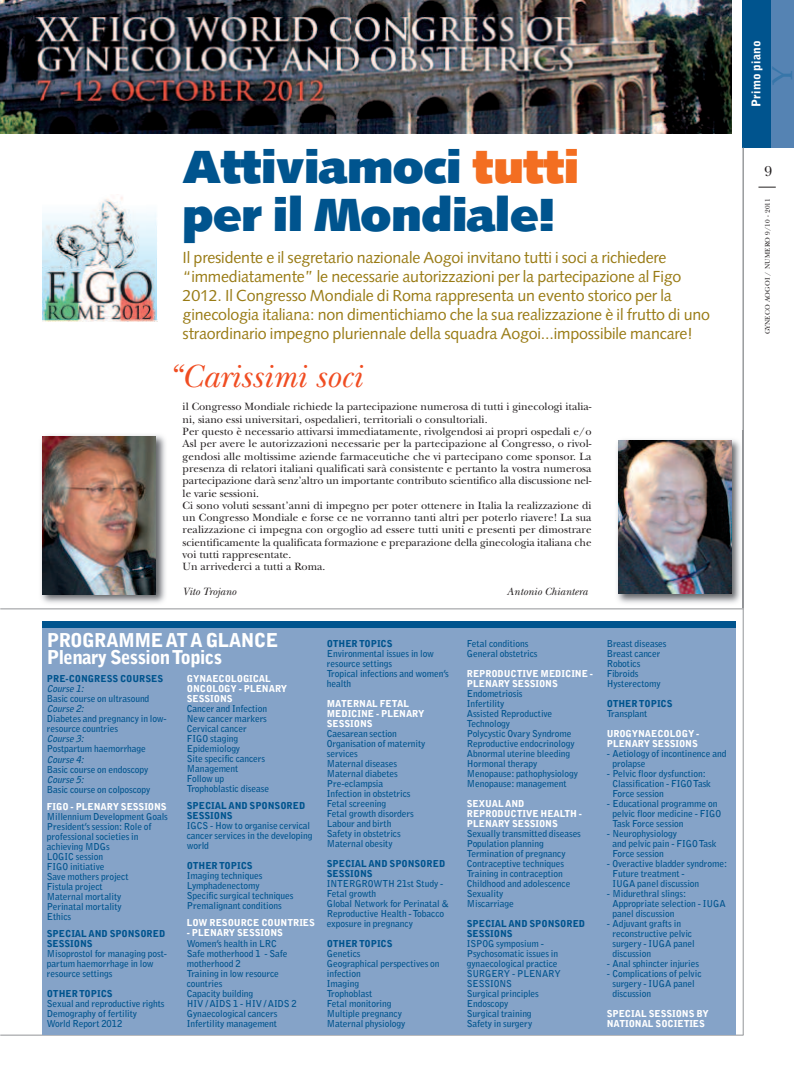
<style>
.page{position:relative;width:794px;height:1078px;background:#fff}
.page>*{position:absolute;margin:0;border:0;box-sizing:border-box;transform-origin:0 0}
.t1{font:900 46.4px/47.7px "Syntax";letter-spacing:-.01em;color:#00548e}
.t2{font:italic 33.7px "New Baskerville";color:#f04d22}
.t3{font:500 28.7px "Palatino";color:#3776a9}
.t4{font:900 19px/17px "Bell Gothic";letter-spacing:-.035em;color:#fff}
.t5{font:16px/19px "Syntax";letter-spacing:-.01em;color:#997b15}
.t6{font:15px "New Baskerville";color:#231f20}
.t7{font:900 12px "Bell Gothic";letter-spacing:.015em;color:#fff}
.t8{font:11px/12.3px "New Baskerville";color:#231f20}
.t9{font:italic 11px "New Baskerville";color:#231f20}
.t10{font:700 9.5px/10px "Bell Gothic";letter-spacing:-.01em;color:#00548e}
.t11{font:900 9.5px/10px "Bell Gothic";letter-spacing:-.01em;color:#fff}
.t12{font:900 9.5px/10px "Bell Gothic";letter-spacing:-.01em;color:#00548e}
.t13{font:italic 700 9.5px "Bell Gothic";color:#00548e}
.t14{font:7px "New Baskerville";letter-spacing:.025em;color:#231f20}
.s1{color:#f36e21}
</style>
<div class="page">
<hr style="left:743px;top:147px;width:1px;height:887px;background:#939598">
<div style="left:743px;top:0;width:51px;height:147px;background:#00548e"></div>
<div style="left:771px;top:0;width:23px;height:147px;background:#5583b3"></div>
<svg style="left:758px;top:187px;width:17px;height:1px"></svg>
<hr style="left:0;top:1034px;width:743px;height:1px;background:#939598">
<img style="left:43px;top:197px;width:114px;height:124px">
<img style="left:0;top:0;width:731px;height:134px">
<img style="left:617px;top:431px;width:126px;height:176px">
<img style="left:618px;top:441px;width:113px;height:152px">
<img style="left:41px;top:435px;width:125px;height:168px">
<img style="left:43px;top:436px;width:113px;height:158px">
<hr style="left:0;top:608px;width:743px;height:1px;background:#939598">
<div style="left:43px;top:627px;width:693px;height:407px;background:#85a3c8"></div>
<div style="left:43px;top:621px;width:693px;height:6px;background:#00548e"></div>
<h1 class="t1" style="left:183px;top:147px;width:398px">Attiviamoci <span class="s1">tutti </span>per il Mondiale!</h1>
<p class="t5" style="left:183px;top:249px;width:529px">Il presidente e il segretario nazionale Aogoi invitano tutti i soci a richiedere “immediatamente” le necessarie autorizzazioni per la partecipazione al Figo 2012. Il Congresso Mondiale di Roma rappresenta un evento storico per la ginecologia italiana: non dimentichiamo che la sua realizzazione è il frutto di uno straordinario impegno pluriennale della squadra Aogoi...impossibile mancare!</p>
<h2 class="t2" style="left:167px;top:364px;width:196px">“Carissimi soci</h2>
<p class="t8" style="left:183px;top:402px;width:410px">il Congresso Mondiale richiede la partecipazione numerosa di tutti i ginecologi italia&shy;ni, siano essi universitari, ospedalieri, territoriali o consultoriali.<br>Per questo è necessario attivarsi immediatamente, rivolgendosi ai propri ospedali e/o Asl per avere le autorizzazioni necessarie per la partecipazione al Congresso, o rivol&shy;gendosi alle moltissime aziende farmaceutiche che vi partecipano come sponsor. La presenza di relatori italiani qualificati sarà consistente e pertanto la vostra numerosa partecipazione darà senz’altro un importante contributo scientifico alla discussione nel&shy;le varie sessioni.<br>Ci sono voluti sessant’anni di impegno per poter ottenere in Italia la realizzazione di un Congresso Mondiale e forse ce ne vorranno tanti altri per poterlo riavere! La sua realizzazione ci impegna con orgoglio ad essere tutti uniti e presenti per dimostrare scientificamente la qualificata formazione e preparazione della ginecologia italiana che voi tutti rappresentate.<br>Un arrivederci a tutti a Roma.</p>
<p class="t9" style="left:183px;top:587px;width:55px">Vito Trojano</p>
<p class="t9" style="left:507px;top:587px;width:82px">Antonio Chiantera</p>
<h3 class="t4" style="left:47px;top:633px;width:233px">PROGRAMMEATA GLANCE<br>Plenary SessionTopics</h3>
<p class="t12" style="left:47px;top:674px;width:118px">PRE-CONGRESS COURSES</p>
<p class="t13" style="left:47px;top:685px;width:40px">Course 1:</p>
<p class="t10" style="left:47px;top:694px;width:104px">Basic course on ultrasound</p>
<p class="t13" style="left:47px;top:705px;width:40px">Course 2:</p>
<p class="t10" style="left:47px;top:714px;width:121px">Diabetes and pregnancy in low&shy;resource countries</p>
<p class="t13" style="left:47px;top:735px;width:40px">Course 3:</p>
<p class="t10" style="left:47px;top:744px;width:101px">Postpartum haemorrhage</p>
<p class="t13" style="left:47px;top:755px;width:40px">Course 4:</p>
<p class="t10" style="left:47px;top:764px;width:103px">Basic course on endoscopy</p>
<p class="t13" style="left:47px;top:775px;width:40px">Course 5:</p>
<p class="t10" style="left:47px;top:784px;width:105px">Basic course on colposcopy</p>
<p class="t11" style="left:47px;top:801px;width:121px">FIGO - PLENARY SESSIONS</p>
<p class="t10" style="left:47px;top:811px;width:123px">Millennium Development Goals<br>President’s session: Role of professional societies in achieving MDGs<br>LOGIC session<br>FIGO initiative<br>Save mothers project<br>Fistula project<br>Maternal mortality<br>Perinatal mortality<br>Ethics</p>
<p class="t12" style="left:47px;top:928px;width:120px">SPECIAL AND SPONSORED<br>SESSIONS</p>
<p class="t10" style="left:47px;top:948px;width:122px">Misoprostol for managing post&shy;partum haemorrhage in low resource settings</p>
<p class="t12" style="left:47px;top:988px;width:67px">OTHERTOPICS</p>
<p class="t10" style="left:47px;top:998px;width:119px">Sexual and reproductive rights<br>Demography of fertility<br>World Report 2012</p>
<p class="t11" style="left:187px;top:674px;width:102px">GYNAECOLOGICAL<br>ONCOLOGY - PLENARY<br>SESSIONS</p>
<p class="t10" style="left:187px;top:704px;width:84px">Cancer and Infection<br>New cancer markers<br>Cervical cancer<br>FIGO staging<br>Epidemiology<br>Site specific cancers<br>Management<br>Follow up<br>Trophoblastic disease</p>
<p class="t12" style="left:187px;top:801px;width:120px">SPECIAL AND SPONSORED<br>SESSIONS</p>
<p class="t10" style="left:187px;top:821px;width:127px">IGCS - How to organise cervical cancer services in the developing world</p>
<p class="t12" style="left:187px;top:861px;width:67px">OTHERTOPICS</p>
<p class="t10" style="left:187px;top:871px;width:108px">Imaging techniques<br>Lymphadenectomy<br>Specific surgical techniques<br>Premalignant conditions</p>
<p class="t11" style="left:187px;top:918px;width:130px">LOW RESOURCE COUNTRIES</p>
<p class="t11" style="left:187px;top:928px;width:98px">- PLENARY SESSIONS</p>
<p class="t10" style="left:187px;top:938px;width:111px">Women’s health in LRC<br>Safe motherhood 1 - Safe motherhood 2<br>Training in low resource countries<br>Capacity building<br>HIV /AIDS 1 - HIV /AIDS 2<br>Gynaecological cancers<br>Infertility management</p>
<p class="t12" style="left:327px;top:639px;width:67px">OTHERTOPICS</p>
<p class="t10" style="left:327px;top:648px;width:124px">Environmental issues in low resource settings<br>Tropical infections and women’s health</p>
<p class="t11" style="left:327px;top:699px;width:99px">MATERNAL FETAL<br>MEDICINE - PLENARY<br>SESSIONS</p>
<p class="t10" style="left:327px;top:728px;width:100px">Caesarean section<br>Organisation of maternity services<br>Maternal diseases<br>Maternal diabetes<br>Pre-eclampsia<br>Infection in obstetrics<br>Fetal screening<br>Fetal growth disorders<br>Labour and birth<br>Safety in obstetrics<br>Maternal obesity</p>
<p class="t12" style="left:327px;top:859px;width:120px">SPECIAL AND SPONSORED<br>SESSIONS</p>
<p class="t10" style="left:327px;top:878px;width:123px">INTERGROWTH 21st Study -<br>Fetal growth<br>Global Network for Perinatal &amp;<br>Reproductive Health -Tobacco exposure in pregnancy</p>
<p class="t12" style="left:327px;top:939px;width:67px">OTHERTOPICS</p>
<p class="t10" style="left:327px;top:948px;width:114px">Genetics<br>Geographical perspectives on infection<br>Imaging<br>Trophoblast<br>Fetal monitoring<br>Multiple pregnancy<br>Maternal physiology</p>
<p class="t10" style="left:467px;top:639px;width:72px">Fetal conditions<br>General obstetrics</p>
<p class="t11" style="left:467px;top:669px;width:128px">REPRODUCTIVE MEDICINE -<br>PLENARY SESSIONS</p>
<p class="t10" style="left:467px;top:689px;width:113px">Endometriosis<br>Infertility<br>Assisted Reproductive<br>Technology<br>Polycystic Ovary Syndrome<br>Reproductive endocrinology<br>Abnormal uterine bleeding<br>Hormonal therapy<br>Menopause: pathophysiology<br>Menopause: management</p>
<p class="t11" style="left:467px;top:799px;width:117px">SEXUAL AND<br>REPRODUCTIVE HEALTH -<br>PLENARY SESSIONS</p>
<p class="t10" style="left:467px;top:829px;width:116px">Sexually transmitted diseases<br>Population planning<br>Termination of pregnancy<br>Contraceptive techniques<br>Training in contraception<br>Childhood and adolescence<br>Sexuality<br>Miscarriage</p>
<p class="t12" style="left:467px;top:919px;width:120px">SPECIAL AND SPONSORED<br>SESSIONS</p>
<p class="t10" style="left:467px;top:939px;width:96px">ISPOG symposium -<br>Psychosomatic issues in gynaecological practice<br>SURGERY - PLENARY<br>SESSIONS<br>Surgical principles<br>Endoscopy<br>Surgical training<br>Safety in surgery</p>
<p class="t10" style="left:607px;top:639px;width:61px">Breast diseases<br>Breast cancer<br>Robotics<br>Fibroids<br>Hysterectomy</p>
<p class="t12" style="left:607px;top:699px;width:67px">OTHERTOPICS</p>
<p class="t10" style="left:607px;top:709px;width:42px">Transplant</p>
<p class="t11" style="left:607px;top:729px;width:94px">UROGYNAECOLOGY -<br>PLENARY SESSIONS</p>
<p class="t10" style="left:612px;top:749px;width:115px;text-indent:-6px">- Aetiology of incontinence and prolapse</p>
<p class="t10" style="left:612px;top:769px;width:100px;text-indent:-6px">- Pelvic floor dysfunction:<br>Classification - FIGOTask<br>Force session</p>
<p class="t10" style="left:612px;top:799px;width:110px;text-indent:-6px">- Educational programme on pelvic floor medicine - FIGO<br>Task Force session</p>
<p class="t10" style="left:612px;top:829px;width:106px;text-indent:-6px">- Neurophysiology<br>and pelvic pain - FIGOTask<br>Force session</p>
<p class="t10" style="left:612px;top:859px;width:116px;text-indent:-6px">- Overactive bladder syndrome:<br>Future treatment -<br>IUGA panel discussion</p>
<p class="t10" style="left:612px;top:889px;width:115px;text-indent:-6px">- Midurethral slings:<br>Appropriate selection - IUGA panel discussion</p>
<p class="t10" style="left:612px;top:919px;width:84px;text-indent:-6px">- Adjuvant grafts in reconstructive pelvic surgery - IUGA panel discussion</p>
<p class="t10" style="left:607px;top:959px;width:94px">- Anal sphincter injuries</p>
<p class="t10" style="left:612px;top:969px;width:91px;text-indent:-6px">- Complications of pelvic surgery - IUGA panel discussion</p>
<p class="t11" style="left:607px;top:1009px;width:104px">SPECIAL SESSIONS BY<br>NATIONAL SOCIETIES</p>
<p class="t7" style="left:751px;top:107px;width:68px;rotate:-90deg">Primo piano</p>
<h3 class="t3" style="left:771px;top:84px;width:21px;rotate:-90deg">Y</h3>
<h3 class="t6" style="left:764px;top:166px;width:9px">9</h3>
<p class="t14" style="left:765px;top:334px;width:138px;rotate:-90deg">GYNECO AOGOI / NUMERO 9/10 - 2011</p>
</div>
